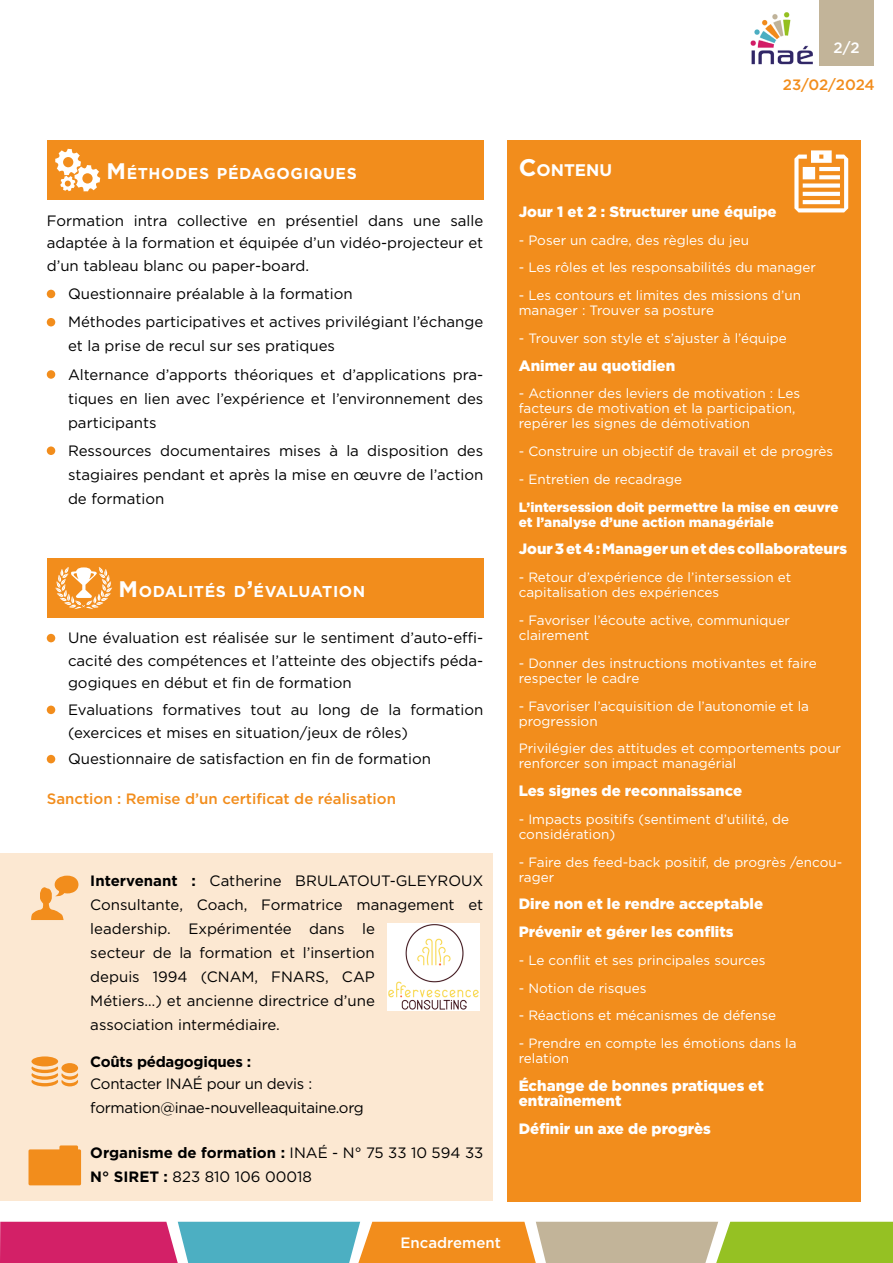
<style>
.page{position:relative;width:893px;height:1263px;background:#fff}
.page>*{position:absolute;margin:0;border:0;box-sizing:border-box;transform-origin:0 0}
.t1{font:700 16.8px "Gotham";color:#fff}
.t2{font:700 15.75px "Gotham";letter-spacing:.035em;color:#fff}
.t3{font:15px/24px "Gotham";color:#000}
.t4{font:900 15px/27.8px "Gotham";color:#fff}
.t5{font:15px/24px "Gotham";letter-spacing:-.02em;color:#000}
.t6{font:500 15px "Gotham";color:#f28d1c}
.t7{font:700 15px "Gotham";letter-spacing:-.02em;color:#000}
.t8{font:500 15px "Gotham";color:#fff}
.t9{font:13.5px/15px "Gotham";color:#fff}
.t10{font:900 13.5px/15px "Gotham";color:#fff}
.s1{font-size:22.5px}
.s2{font-weight:700}
.s3{font-size:24px}
</style>
<div class="page">
<div style="left:819px;top:0;width:55px;height:66px;background:#c2b499"></div>
<svg style="left:0;top:1222px;width:893px;height:41px;background:#b1956e"></svg>
<img style="left:750px;top:12px;width:63px;height:53px">
<div style="left:47px;top:290px;width:8px;height:8px;background:#f28d1c;border-radius:50%"></div>
<div style="left:47px;top:318px;width:8px;height:8px;background:#f28d1c;border-radius:50%"></div>
<div style="left:47px;top:370px;width:8px;height:9px;background:#f28d1c;border-radius:50%"></div>
<div style="left:47px;top:446px;width:8px;height:9px;background:#f28d1c;border-radius:50%"></div>
<div style="left:0;top:854px;width:493px;height:347px;background:#fce8d2"></div>
<div style="left:507px;top:140px;width:353px;height:1061px;background:#f28d1c"></div>
<img style="left:388px;top:924px;width:91px;height:86px">
<svg style="left:794px;top:150px;width:54px;height:62px"></svg>
<svg style="left:31px;top:1056px;width:47px;height:30px"></svg>
<div style="left:47px;top:140px;width:436px;height:60px;background:#f28d1c"></div>
<svg style="left:55px;top:149px;width:45px;height:42px"></svg>
<div style="left:47px;top:634px;width:8px;height:8px;background:#f28d1c;border-radius:50%"></div>
<div style="left:47px;top:706px;width:8px;height:8px;background:#f28d1c;border-radius:50%"></div>
<div style="left:47px;top:755px;width:8px;height:8px;background:#f28d1c;border-radius:50%"></div>
<div style="left:47px;top:558px;width:436px;height:60px;background:#f28d1c"></div>
<svg style="left:55px;top:567px;width:57px;height:42px"></svg>
<svg style="left:31px;top:876px;width:47px;height:44px"></svg>
<div style="left:29px;top:1149px;width:52px;height:36px;background:#f28d1c;border-radius:2px"></div>
<div style="left:59px;top:1145px;width:19px;height:12px;background:#f28d1c;border-radius:2px"></div>
<p class="t8" style="left:834px;top:38px;width:27px">2/2</p>
<p class="t6" style="left:783px;top:75px;width:94px">23/02/2024</p>
<p class="t2" style="left:107px;top:163px;width:252px"><span class="s1">M</span>ÉTHODES PÉDAGOGIQUES</p>
<p class="t3" style="left:47px;top:209px;width:438px;line-height:22.5px;text-align:justify">Formation intra collective en présentiel dans une salle adaptée à la formation et équipée d’un vidéo-projecteur et d’un tableau blanc ou paper-board.</p>
<p class="t3" style="left:68px;top:279px;width:417px;line-height:28.2px">Questionnaire préalable à la formation<br>Méthodes participatives et actives privilégiant l’échange</p>
<p class="t3" style="left:68px;top:332px;width:417px;line-height:28.2px">et la prise de recul sur ses pratiques<br>Alternance d’apports théoriques et d’applications pra-</p>
<p class="t3" style="left:68px;top:386px;width:417px">tiques en lien avec l’expérience et l’environnement des participants</p>
<p class="t3" style="left:68px;top:438px;width:417px;text-align:justify">Ressources documentaires mises à la disposition des stagiaires pendant et après la mise en œuvre de l’action de formation</p>
<p class="t2" style="left:119px;top:581px;width:248px"><span class="s1">M</span>ODALITÉS D<span class="s1">’</span>ÉVALUATION</p>
<p class="t3" style="left:68px;top:626px;width:417px;line-height:22.5px;text-align:justify">Une évaluation est réalisée sur le sentiment d’auto-effi&shy;cacité des compétences et l’atteinte des objectifs péda&shy;gogiques en début et fin de formation</p>
<p class="t3" style="left:68px;top:698px;width:417px;line-height:22.5px">Evaluations formatives tout au long de la formation (exercices et mises en situation/jeux de rôles)</p>
<p class="t3" style="left:68px;top:747px;width:365px">Questionnaire de satisfaction en fin de formation</p>
<p class="t6" style="left:47px;top:789px;width:351px">Sanction : Remise d’un certificat de réalisation</p>
<p class="t3" style="left:90px;top:868px;width:394px"><span class="s2">Intervenant :</span> Catherine BRULATOUT-GLEYROUX Consultante, Coach, Formatrice management et leadership. Expérimentée dans le<br>secteur de la formation et l’insertion<br>depuis 1994 (CNAM, FNARS, CAP<br>Métiers…) et ancienne directrice d’une<br>association intermédiaire.</p>
<p class="t7" style="left:90px;top:1051px;width:162px">Coûts pédagogiques :</p>
<p class="t5" style="left:90px;top:1071px;width:275px">Contacter INAÉ pour un devis : formation@inae-nouvelleaquitaine.org</p>
<p class="t3" style="left:90px;top:1141px;width:395px"><span class="s2">Organisme de formation :</span> INAÉ - N° 75 33 10 594 33<br><span class="s2">N° SIRET :</span> 823 810 106 00018</p>
<p class="t1" style="left:519px;top:159px;width:95px"><span class="s3">C</span>ONTENU</p>
<p class="t4" style="left:519px;top:198px;width:259px">Jour 1 et 2 : Structurer une équipe</p>
<p class="t9" style="left:519px;top:232px;width:232px">- Poser un cadre, des règles du jeu</p>
<p class="t9" style="left:519px;top:260px;width:299px">- Les rôles et les responsabilités du manager</p>
<p class="t9" style="left:519px;top:288px;width:284px">- Les contours et limites des missions d’un manager : Trouver sa posture</p>
<p class="t9" style="left:519px;top:330px;width:269px">- Trouver son style et s’ajuster à l’équipe</p>
<p class="t4" style="left:519px;top:351px;width:158px">Animer au quotidien</p>
<p class="t9" style="left:519px;top:386px;width:283px">- Actionner des leviers de motivation : Les facteurs de motivation et la participation, repérer les signes de démotivation</p>
<p class="t9" style="left:519px;top:444px;width:316px">- Construire un objectif de travail et de progrès</p>
<p class="t9" style="left:519px;top:471px;width:165px">- Entretien de recadrage</p>
<p class="t10" style="left:519px;top:499px;width:321px">L’intersession doit permettre la mise en œuvre et l’analyse d’une action managériale</p>
<p class="t4" style="left:519px;top:535px;width:330px">Jour 3 et 4 : Manager un et des collaborateurs</p>
<p class="t9" style="left:519px;top:570px;width:274px">- Retour d’expérience de l’intersession et capitalisation des expériences</p>
<p class="t9" style="left:519px;top:612px;width:273px">- Favoriser l’écoute active, communiquer clairement</p>
<p class="t9" style="left:519px;top:655px;width:299px">- Donner des instructions motivantes et faire respecter le cadre</p>
<p class="t9" style="left:519px;top:698px;width:292px">- Favoriser l’acquisition de l’autonomie et la progression</p>
<p class="t9" style="left:519px;top:741px;width:324px">Privilégier des attitudes et comportements pour renforcer son impact managérial</p>
<p class="t4" style="left:519px;top:777px;width:225px">Les signes de reconnaissance</p>
<p class="t9" style="left:519px;top:811px;width:272px">- Impacts positifs (sentiment d’utilité, de considération)</p>
<p class="t9" style="left:519px;top:854px;width:325px">- Faire des feed-back positif, de progrès /encou&shy;rager</p>
<p class="t4" style="left:519px;top:890px;width:246px">Dire non et le rendre acceptable<br>Prévenir et gérer les conflits</p>
<p class="t9" style="left:519px;top:952px;width:248px">- Le conflit et ses principales sources</p>
<p class="t9" style="left:519px;top:980px;width:129px">- Notion de risques</p>
<p class="t9" style="left:519px;top:1008px;width:259px">- Réactions et mécanismes de défense</p>
<p class="t9" style="left:519px;top:1035px;width:279px">- Prendre en compte les émotions dans la relation</p>
<p class="t4" style="left:519px;top:1078px;width:247px;line-height:15px">Échange de bonnes pratiques et entraînement</p>
<p class="t4" style="left:519px;top:1114px;width:194px">Définir un axe de progrès</p>
<p class="t8" style="left:400px;top:1233px;width:102px">Encadrement</p>
</div>
